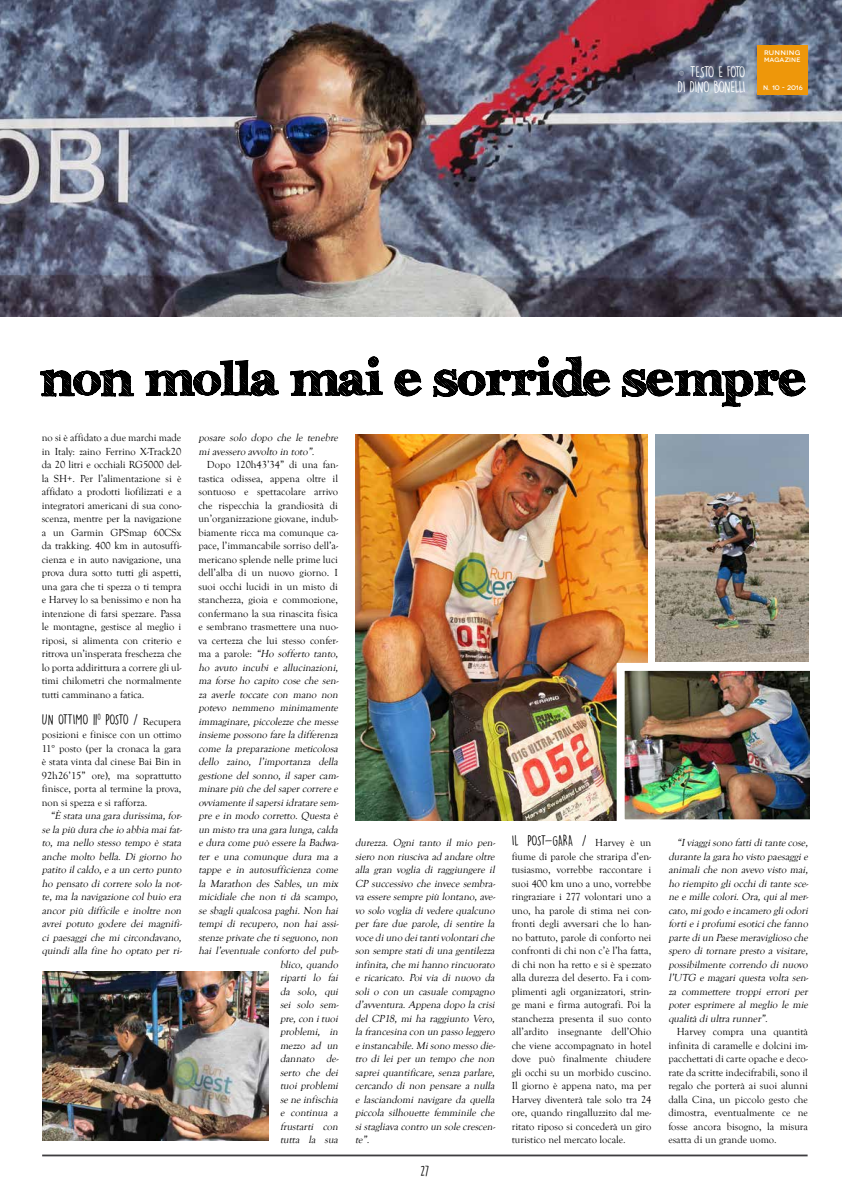
<style>
.page{position:relative;width:842px;height:1191px;background:#fff}
.page>*{position:absolute;margin:0;border:0;box-sizing:border-box;transform-origin:0 0}
.t1{font:15px/15px "DK Lemon Yellow Sun";letter-spacing:-.065em;color:#fff}
.t2{font:13.5px "DK Lemon Yellow Sun";letter-spacing:-.03em;color:#000}
.t3{font:13px "DK Lemon Yellow Sun";color:#000}
.t4{font:italic 10.5px/13.5px "Goudy Old Style T";color:#000;text-align:justify}
.t5{font:10.5px/13.5px "Goudy Old Style T";color:#000;text-align:justify}
.t6{font:500 6.6px "Novecentowide";letter-spacing:.025em;color:#fff}
.t7{font:500 6.6px "Novecentowide";letter-spacing:.025em;color:#fff;scale:1.1 1}
.t8{font:500 6.4px "Novecentowide";letter-spacing:.02em;color:#fff}
.s1{font-family:"Archistico"}
.s2{font-family:"Goudy Old Style T";font-size:10.5px}
.s3{font-style:normal}
</style>
<div class="page">
<hr style="left:42px;top:1154px;width:766px;height:2px;background:#3e3d40">
<img style="left:0;top:0;width:842px;height:317px">
<div style="left:757px;top:45px;width:50px;height:49px;background:#ee970a"></div>
<img style="left:42px;top:972px;width:227px;height:169px">
<img style="left:656px;top:435px;width:153px;height:226px">
<img style="left:356px;top:435px;width:292px;height:385px">
<img style="left:626px;top:672px;width:183px;height:146px">
<div style="left:617px;top:663px;width:203px;height:164px;border:8px solid #fff"></div>
<svg style="left:41px;top:369px;width:93px;height:27px"></svg>
<svg style="left:145px;top:360px;width:134px;height:37px"></svg>
<svg style="left:290px;top:356px;width:92px;height:41px"></svg>
<svg style="left:395px;top:369px;width:26px;height:27px"></svg>
<svg style="left:433px;top:356px;width:177px;height:41px"></svg>
<svg style="left:622px;top:369px;width:183px;height:38px"></svg>
<h1 class="t1" style="left:677px;top:64px;width:70px"><span class="s1">•</span> TESTO E FOTO<br>DI DINO BONELLI</h1>
<p class="t7" style="left:764px;top:48px;width:35px">RUNNING</p>
<p class="t8" style="left:764px;top:56px;width:38px">MAGAZINE</p>
<p class="t6" style="left:763px;top:84px;width:41px">n. 10 - 2016</p>
<p class="t5" style="left:42px;top:431px;width:141px">no si è affidato a due marchi made in Italy: zaino Ferrino X-Track20 da 20 litri e occhiali RG5000 del&shy;la SH+. Per l’alimentazione si è affidato a prodotti liofilizzati e a integratori americani di sua cono&shy;scenza, mentre per la navigazione a un Garmin GPSmap 60CSx da trakking. 400 km in autosuffi&shy;cienza e in auto navigazione, una prova dura sotto tutti gli aspetti, una gara che ti spezza o ti tempra e Harvey lo sa benissimo e non ha intenzione di farsi spezzare. Passa le montagne, gestisce al meglio i riposi, si alimenta con criterio e ritrova un’insperata freschezza che lo porta addirittura a correre gli ul&shy;timi chilometri che normalmente tutti camminano a fatica.</p>
<p class="t2" style="left:42px;top:711px;width:141px">UN OTTIMO 11<sup>o</sup> POSTO / <span class="s2">Recupera</span></p>
<p class="t5" style="left:42px;top:728px;width:141px">posizioni e finisce con un ottimo 11° posto (per la cronaca la gara è stata vinta dal cinese Bai Bin in 92h26’15” ore), ma soprattutto finisce, porta al termine la prova, non si spezza e si rafforza.</p>
<p class="t4" style="left:42px;top:809px;width:143px;text-indent:9px">“È stata una gara durissima,for&shy;se la più dura che io abbia maifat&shy;to, ma nello stesso tempo è stata anche molto bella. Di giorno ho patito ilcaldo,e a un certo punto ho pensato di correre solo la not&shy;te, ma la navigazione col buio era ancor più difficile e inoltre non avrei potuto godere dei magnifi&shy;ci paesaggi che mi circondavano, quindi alla fine ho optato per ri-</p>
<p class="t4" style="left:198px;top:431px;width:143px">posare solo dopo che le tenebre miavessero avvolto in toto”.</p>
<p class="t4" style="left:198px;top:458px;width:143px;text-align:right"><span class="s3">Dopo 120h43’34” di una fan&shy;tastica odissea, appena oltre il sontuoso e spettacolare arrivo che rispecchia la grandiosità di un’organizzazione giovane, indub&shy;biamente ricca ma comunque ca&shy;pace, l’immancabile sorriso dell’a&shy;mericano splende nelle prime luci dell’alba di un nuovo giorno. I suoi occhi lucidi in un misto di stanchezza, gioia e commozione, confermano la sua rinascita fisica e sembrano trasmettere una nuo&shy;va certezza che lui stesso confer&shy;m a a p a r o l e :</span> “Ho sofferto tanto, ho avuto incubi e allucinazioni, ma forse ho capito cose che sen&shy;za averle toccate con mano non potevo nemmeno minimamente immaginare, piccolezze che messe insieme possono fare la differenza come la preparazione meticolosa dello zaino, l’importanza della gestione del sonno, il saper cam&shy;minare più che delsapercorrere e ovviamente ilsapersiidratare sem&shy;pre e in modo corretto. Questa è un misto tra una gara lunga,calda e dura come può essere la Badwa&shy;ter e una comunque dura ma a tappe e in autosufficienza come la Marathon des Sables, un mix micidiale che non ti dà scampo, se sbagli qualcosa paghi. Non hai tempi di recupero, non hai assi&shy;stenze private che tiseguono,non hai l’eventuale conforto del pub&shy;blico, quando<br>riparti lo fai<br>da solo, qui<br>sei solo sem-<br>pre,con ituoi<br>problemi, in<br>mezzo ad un<br>dannato de-<br>serto che dei<br>tuoi problemi<br>se ne infischia<br>e continua a<br>frustarti con<br>tutta la sua</p>
<p class="t4" style="left:355px;top:836px;width:143px">durezza. Ogni tanto il mio pen&shy;siero non riusciva ad andare oltre alla gran voglia di raggiungere il CP successivo che invece sembra&shy;va essere sempre più lontano,ave&shy;vo solo voglia di vedere qualcuno per fare due parole, di sentire la voce diuno deitantivolontariche son sempre stati di una gentilezza infinita,che mihanno rincuorato e ricaricato. Poi via di nuovo da soli o con un casuale compagno d’avventura.Appena dopo la crisi del CP18, mi ha raggiunto Vero, la francesina con un passo leggero e instancabile.Misono messo die&shy;tro di lei per un tempo che non saprei quantificare, senza parlare, cercando di non pensare a nulla e lasciandomi navigare da quella piccola silhouette femminile che sistagliava contro un sole crescen&shy;te”.</p>
<p class="t2" style="left:512px;top:832px;width:141px">IL POST-GARA / <span class="s2">Harvey è un</span></p>
<p class="t5" style="left:512px;top:850px;width:141px">fiume di parole che straripa d’en&shy;tusiasmo, vorrebbe raccontare i suoi 400 km uno a uno, vorrebbe ringraziare i 277 volontari uno a uno, ha parole di stima nei con&shy;fronti degli avversari che lo han&shy;no battuto, parole di conforto nei confronti di chi non c’è l’ha fatta, di chi non ha retto e si è spezzato alla durezza del deserto. Fa i com&shy;plimenti agli organizzatori, strin&shy;ge mani e firma autografi. Poi la stanchezza presenta il suo conto all’ardito insegnante dell’Ohio che viene accompagnato in hotel dove può finalmente chiudere gli occhi su un morbido cuscino.<br>Il giorno è appena nato, ma per Harvey diventerà tale solo tra 24 ore, quando ringalluzzito dal me&shy;ritato riposo si concederà un giro turistico nel mercato locale.</p>
<p class="t3" style="left:420px;top:1162px;width:10px">27</p>
<p class="t4" style="left:668px;top:836px;width:143px;text-indent:9px">“Iviaggisono fattiditante cose, durante la gara ho visto paesaggie animali che non avevo visto mai, ho riempito gli occhi di tante sce&shy;ne e mille colori.Ora,quialmer&shy;cato,migodo e incamero gliodori fortie iprofumiesoticiche fanno parte diun Paese meraviglioso che spero di tornare presto a visitare, possibilmente correndo di nuovo l’UTG e magari questa volta sen&shy;za commettere troppi errori per poter esprimere al meglio le mie qualità diultra runner”.</p>
<p class="t5" style="left:668px;top:1025px;width:141px;text-indent:9px">Harvey compra una quantità infinita di caramelle e dolcini im&shy;pacchettati di carte opache e deco&shy;rate da scritte indecifrabili, sono il regalo che porterà ai suoi alunni dalla Cina, un piccolo gesto che dimostra, eventualmente ce ne fosse ancora bisogno, la misura esatta di un grande uomo.</p>
</div>
